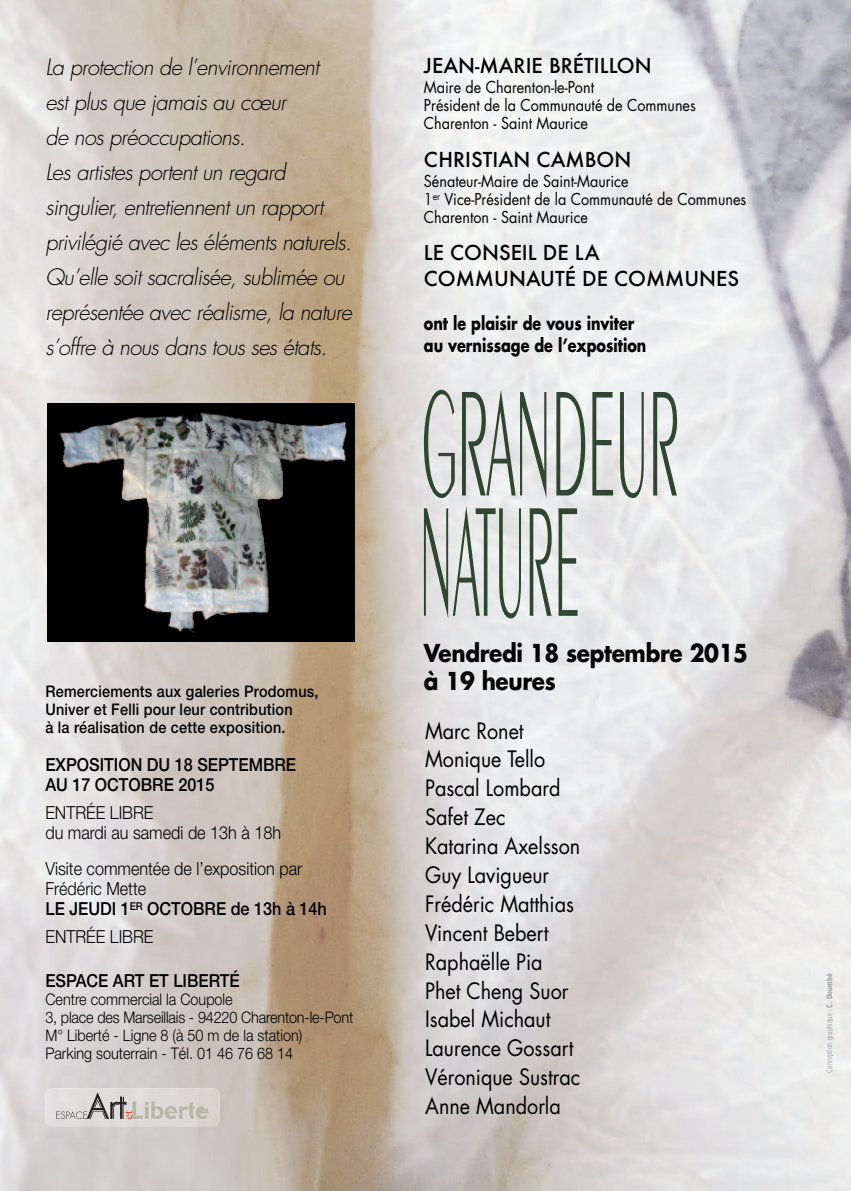
<style>
.page{position:relative;width:851px;height:1191px;background:#fff}
.page>*{position:absolute;margin:0;border:0;box-sizing:border-box;transform-origin:0 0}
.t1{font:700 24px/28px "Futura";letter-spacing:-.015em;color:#000;scale:.9 1}
.t2{font:italic 300 22px/35px "Futura";letter-spacing:-.03em;color:#000}
.t3{font:22px/28.8px "Futura";color:#000;scale:.9 1}
.t4{font:500 20px/26px "Futura";color:#000}
.t5{font:300 18px/20px "Helvetica Neue";color:#000;scale:.9 1}
.t6{font:500 18px/20px "Helvetica Neue";color:#000;scale:.9 1}
.t7{font:700 18px/22px "Futura";color:#000;scale:.8 1}
.t8{font:16px/18px "Futura";color:#000;scale:.9 1}
.t9{font:300 16px/18px "Helvetica Neue";color:#000;scale:.9 1}
.t10{font:500 16px/18px "Helvetica Neue";letter-spacing:.015em;color:#000;scale:.9 1}
.t11{font:300 condensed 8px "Frutiger";letter-spacing:.015em;color:#939598;scale:.9 1}
.s1{font-weight:500}
.s2{font-weight:700}
</style>
<div class="page">
<img style="left:0;top:0;width:850px;height:1191px">
<img style="left:45px;top:1088px;width:174px;height:38px">
<svg style="left:56px;top:1092px;width:152px;height:27px;background:#c7c4c1"></svg>
<img style="left:47px;top:403px;width:307px;height:239px">
<svg style="left:424px;top:506px;width:153px;height:112px;background:#bcc1bd"></svg>
<svg style="left:653px;top:392px;width:24px;height:103px;background:#a3aca5"></svg>
<svg style="left:620px;top:392px;width:23px;height:106px;background:#bcc2bd"></svg>
<svg style="left:592px;top:392px;width:21px;height:103px;background:#b0b7b1"></svg>
<svg style="left:556px;top:392px;width:29px;height:103px"></svg>
<svg style="left:462px;top:390px;width:84px;height:108px;background:#b7beb9"></svg>
<svg style="left:424px;top:390px;width:30px;height:108px;background:#bcc0bc"></svg>
<p class="t2" style="left:45px;top:51px;width:308px">La protection de l’environnement<br>est plus que jamais au cœur<br>de nos préoccupations.<br>Les artistes portent un regard singulier, entretiennent un rapport privilégié avec les éléments naturels.<br>Qu’elle soit sacralisée, sublimée ou représentée avec réalisme, la nature s’offre à nous dans tous ses états.</p>
<p class="t4" style="left:424px;top:53px;width:229px">JEAN-MARIE BRÉTILLON</p>
<p class="t8" style="left:424px;top:80px;width:303px">Maire de Charenton-le-Pont<br>Président de la Communauté de Communes<br>Charenton - Saint Maurice</p>
<p class="t4" style="left:424px;top:147px;width:209px">CHRISTIAN CAMBON</p>
<p class="t8" style="left:424px;top:174px;width:359px">Sénateur-Maire de Saint-Maurice<br>1<sup>er</sup> Vice-Président de la Communauté de Communes<br>Charenton - Saint Maurice</p>
<p class="t4" style="left:424px;top:240px;width:317px">LE CONSEIL DE LA<br>COMMUNAUTÉ DE COMMUNES</p>
<p class="t7" style="left:424px;top:313px;width:279px">ont le plaisir de vous inviter au vernissage de l’exposition</p>
<p class="t10" style="left:45px;top:682px;width:305px">Remerciements aux galeries Prodomus,<br>Univer et Felli pour leur contribution<br>à la réalisation de cette exposition.</p>
<p class="t6" style="left:45px;top:754px;width:280px">EXPOSITION DU 18 SEPTEMBRE<br>AU 17 OCTOBRE 2015</p>
<p class="t5" style="left:45px;top:802px;width:263px">ENTRÉE LIBRE<br>du mardi au samedi de 13h à 18h</p>
<p class="t5" style="left:45px;top:858px;width:314px">Visite commentée de l’exposition par<br>Frédéric Mette<br><span class="s1">LE JEUDI 1</span><sup>ER</sup> <span class="s1">OCTOBRE de 13h à 14h</span></p>
<p class="t5" style="left:45px;top:926px;width:122px">ENTRÉE LIBRE</p>
<p class="t6" style="left:45px;top:970px;width:217px">ESPACE ART ET LIBERTÉ</p>
<p class="t9" style="left:45px;top:990px;width:343px">Centre commercial la Coupole<br>3, place des Marseillais - 94220 Charenton-le-Pont M° Liberté - Ligne 8 (à 50 m de la station)<br>Parking souterrain - Tél. 01 46 76 68 14</p>
<p class="t1" style="left:424px;top:641px;width:361px">Vendredi 18 septembre 2015 à 19 heures</p>
<p class="t3" style="left:425px;top:718px;width:174px">Marc Ronet<br>Monique Tello<br>Pascal Lombard<br>Safet Zec<br>Katarina Axelsson<br>Guy Lavigueur<br>Frédéric Matthias<br>Vincent Bebert<br>Raphaëlle Pia<br>Phet Cheng Suor<br>Isabel Michaut<br>Laurence Gossart<br>Véronique Sustrac<br>Anne Mandorla</p>
<p class="t11" style="left:826px;top:1072px;width:112px;rotate:-90deg">Conception graphique : <span class="s2">C. Doumbé</span></p>
</div>
